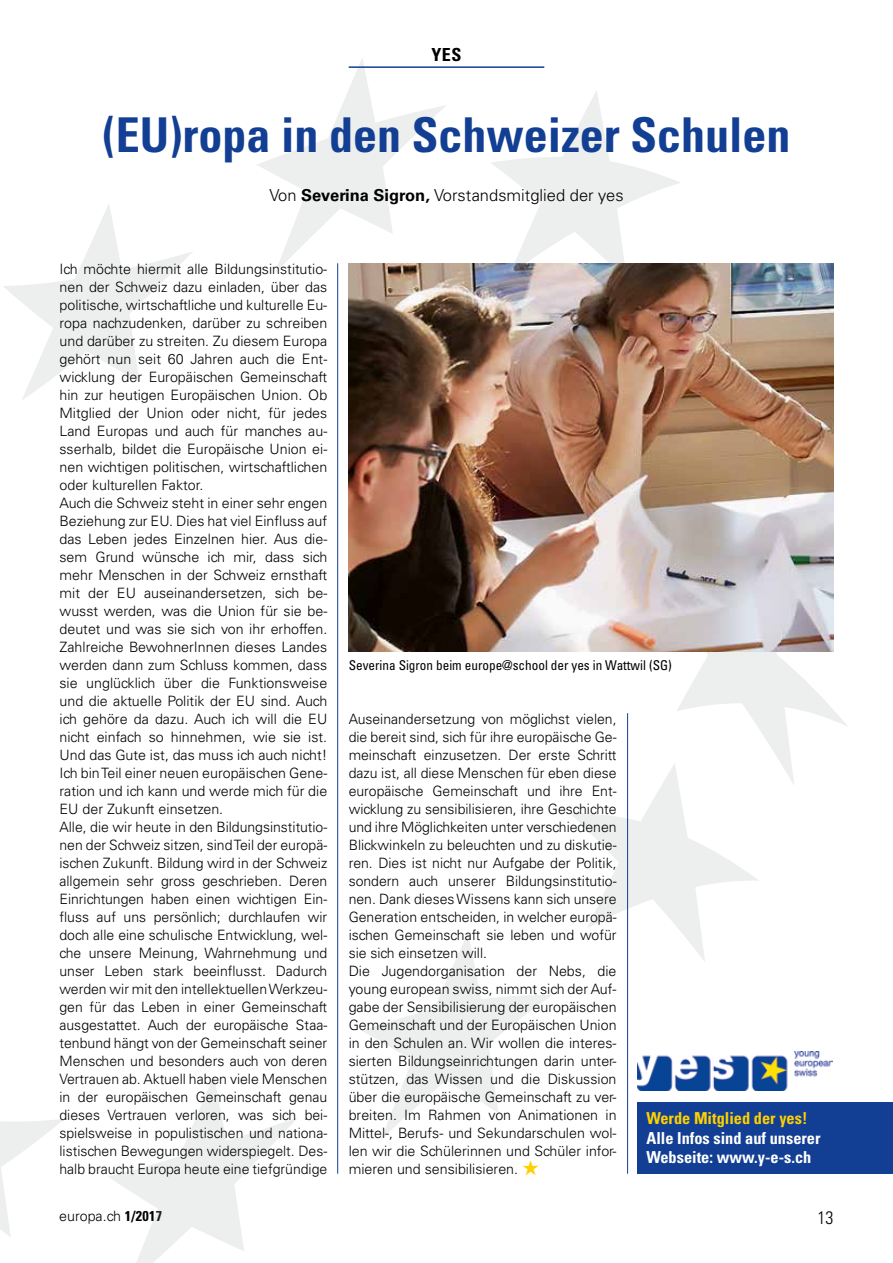
<style>
.page{position:relative;width:893px;height:1263px;background:#fff}
.page>*{position:absolute;margin:0;border:0;box-sizing:border-box;transform-origin:0 0}
.t1{font:700 condensed 48px "Univers";color:#123f93}
.t2{font:700 condensed 18px "Univers";color:#000}
.t3{font:300 condensed 18px "Univers";color:#000}
.t4{font:700 condensed 16.5px/19.5px "Univers";color:#fff}
.t5{font:300 16.5px "Univers";color:#000}
.t6{font:700 condensed 16.5px "Univers";color:#ffd000}
.t7{font:300 14.25px/18px "Univers";color:#000}
.t8{font:condensed 13.5px "Univers";color:#000}
.s1{font-weight:700}
.s2{font-weight:700;font-stretch:condensed}
.s3{color:#ffd000}
</style>
<div class="page">
<svg style="left:257px;top:58px;width:189px;height:215px"></svg>
<svg style="left:108px;top:1077px;width:189px;height:186px"></svg>
<svg style="left:491px;top:91px;width:189px;height:172px"></svg>
<svg style="left:3px;top:204px;width:189px;height:196px"></svg>
<svg style="left:363px;top:934px;width:189px;height:205px"></svg>
<svg style="left:568px;top:575px;width:279px;height:387px"></svg>
<svg style="left:0;top:1119px;width:64px;height:118px"></svg>
<div style="left:638px;top:1102px;width:255px;height:72px;background:#123f93"></div>
<hr style="left:349px;top:66px;width:195px;height:2px;background:#123f93">
<hr style="left:337px;top:263px;width:1px;height:911px;background:#123f93">
<hr style="left:627px;top:713px;width:1px;height:461px;background:#123f93">
<img style="left:638px;top:1051px;width:195px;height:39px">
<img style="left:349px;top:263px;width:484px;height:388px">
<p class="t2" style="left:432px;top:44px;width:31px">YES</p>
<h1 class="t1" style="left:102px;top:106px;width:690px">(EU)ropa in den Schweizer Schulen</h1>
<p class="t5" style="left:269px;top:186px;width:356px">Von <span class="s1">Severina Sigron,</span> Vorstandsmitglied der yes</p>
<p class="t7" style="left:60px;top:259px;width:269px">Ich möchte hiermit alle Bildungsinstitutio&shy;nen der Schweiz dazu einladen, über das politische, wirtschaftliche und kulturelle Eu&shy;ropa nachzudenken, darüber zu schreiben und darüber zu streiten. Zu diesem Europa gehört nun seit 60 Jahren auch die Ent&shy;wicklung der Europäischen Gemeinschaft hin zur heutigen Europäischen Union. Ob Mitglied der Union oder nicht, für jedes Land Europas und auch für manches au&shy;sserhalb, bildet die Europäische Union ei&shy;nen wichtigen politischen, wirtschaftlichen oder kulturellen Faktor.<br>Auch die Schweiz steht in einer sehr engen Beziehung zur EU. Dies hat viel Einfluss auf das Leben jedes Einzelnen hier. Aus die&shy;sem Grund wünsche ich mir, dass sich mehr Menschen in der Schweiz ernsthaft mit der EU auseinandersetzen, sich be&shy;wusst werden, was die Union für sie be&shy;deutet und was sie sich von ihr erhoffen.<br>Zahlreiche BewohnerInnen dieses Landes werden dann zum Schluss kommen, dass sie unglücklich über die Funktionsweise und die aktuelle Politik der EU sind. Auch ich gehöre da dazu. Auch ich will die EU nicht einfach so hinnehmen, wie sie ist.<br>Und das Gute ist, das muss ich auch nicht!<br>Ich bin Teil einer neuen europäischen Gene&shy;ration und ich kann und werde mich für die EU der Zukunft einsetzen.<br>Alle, die wir heute in den Bildungsinstitutio&shy;nen der Schweiz sitzen, sind Teil der europä&shy;ischen Zukunft. Bildung wird in der Schweiz allgemein sehr gross geschrieben. Deren Einrichtungen haben einen wichtigen Ein&shy;fluss auf uns persönlich; durchlaufen wir doch alle eine schulische Entwicklung, wel&shy;che unsere Meinung, Wahrnehmung und unser Leben stark beeinflusst. Dadurch werden wir mit den intellektuellen Werkzeu&shy;gen für das Leben in einer Gemeinschaft ausgestattet. Auch der europäische Staa&shy;tenbund hängt von der Gemeinschaft seiner Menschen und besonders auch von deren Vertrauen ab. Aktuell haben viele Menschen in der europäischen Gemeinschaft genau dieses Vertrauen verloren, was sich bei&shy;spielsweise in populistischen und nationa&shy;listischen Bewegungen widerspiegelt. Des&shy;halb braucht Europa heute eine tiefgründige</p>
<p class="t7" style="left:59px;top:1207px;width:104px">europa.ch <span class="s2">1/2017</span></p>
<p class="t8" style="left:349px;top:656px;width:325px">Severina Sigron beim europe@school der yes in Wattwil (SG)</p>
<p class="t7" style="left:349px;top:709px;width:269px">Auseinandersetzung von möglichst vielen, die bereit sind, sich für ihre europäische Ge&shy;meinschaft einzusetzen. Der erste Schritt dazu ist, all diese Menschen für eben diese europäische Gemeinschaft und ihre Ent&shy;wicklung zu sensibilisieren, ihre Geschichte und ihre Möglichkeiten unter verschiedenen Blickwinkeln zu beleuchten und zu diskutie&shy;ren. Dies ist nicht nur Aufgabe der Politik, sondern auch unserer Bildungsinstitutio&shy;nen. Dank dieses Wissens kann sich unsere Generation entscheiden, in welcher europä&shy;ischen Gemeinschaft sie leben und wofür sie sich einsetzen will.<br>Die Jugendorganisation der Nebs, die young european swiss, nimmt sich der Auf&shy;gabe der Sensibilisierung der europäischen Gemeinschaft und der Europäischen Union in den Schulen an. Wir wollen die interes&shy;sierten Bildungseinrichtungen darin unter&shy;stützen, das Wissen und die Diskussion über die europäische Gemeinschaft zu ver&shy;breiten. Im Rahmen von Animationen in Mittel-, Berufs- und Sekundarschulen wol&shy;len wir die Schülerinnen und Schüler infor&shy;mieren und sensibilisieren. <span class="s3">★</span></p>
<p class="t6" style="left:646px;top:1108px;width:163px">Werde Mitglied der yes!</p>
<p class="t4" style="left:646px;top:1128px;width:176px">Alle Infos sind auf unserer<br>Webseite: www.y-e-s.ch</p>
<p class="t3" style="left:817px;top:1207px;width:17px">13</p>
</div>
